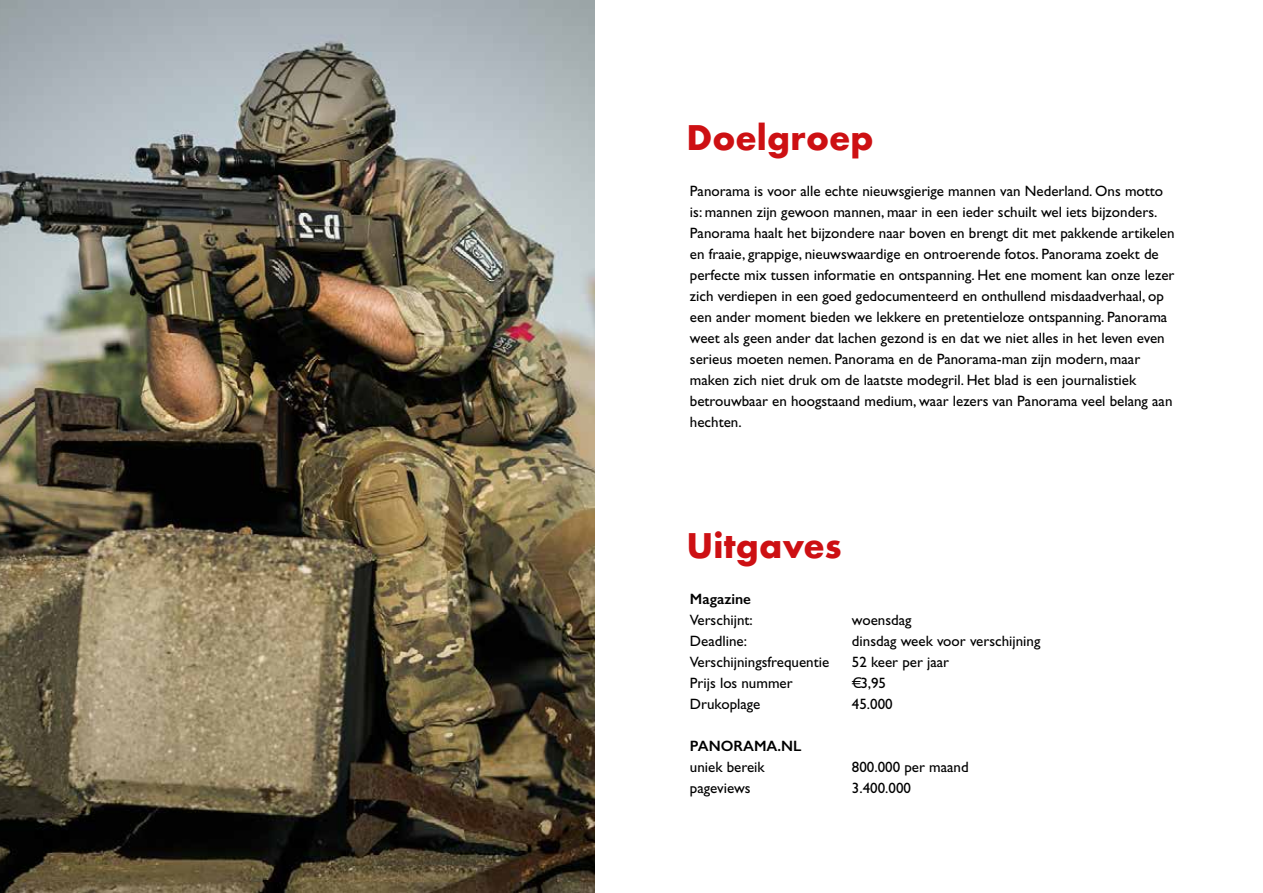
<style>
.page{position:relative;width:1263px;height:893px;background:#fff}
.page>*{position:absolute;margin:0;border:0;box-sizing:border-box;transform-origin:0 0}
.t1{font:700 33px "Futura";color:#cd1013}
.t2{font:15px/21px "Gill Sans";color:#000}
.t3{font:600 15px "Gill Sans";color:#000}
</style>
<div class="page">
<img style="left:0;top:0;width:595px;height:893px">
<h1 class="t1" style="left:686px;top:113px;width:189px">Doelgroep</h1>
<p class="t2" style="left:690px;top:181px;width:486px">Panorama is voor alle echte nieuwsgierige mannen van Nederland. Ons motto is: mannen zijn gewoon mannen, maar in een ieder schuilt wel iets bijzonders.<br>Panorama haalt het bijzondere naar boven en brengt dit met pakkende artikelen en fraaie, grappige, nieuwswaardige en ontroerende fotos. Panorama zoekt de perfecte mix tussen informatie en ontspanning. Het ene moment kan onze lezer zich verdiepen in een goed gedocumenteerd en onthullend misdaadverhaal, op een ander moment bieden we lekkere en pretentieloze ontspanning. Panorama weet als geen ander dat lachen gezond is en dat we niet alles in het leven even serieus moeten nemen. Panorama en de Panorama-man zijn modern, maar maken zich niet druk om de laatste modegril. Het blad is een journalistiek betrouwbaar en hoogstaand medium, waar lezers van Panorama veel belang aan hechten.</p>
<h1 class="t1" style="left:686px;top:522px;width:156px">Uitgaves</h1>
<p class="t3" style="left:690px;top:590px;width:63px">Magazine</p>
<p class="t2" style="left:690px;top:609px;width:64px">Verschijnt:</p>
<p class="t2" style="left:852px;top:609px;width:61px">woensdag</p>
<p class="t2" style="left:690px;top:630px;width:59px">Deadline:</p>
<p class="t2" style="left:852px;top:630px;width:190px">dinsdag week voor verschijning</p>
<p class="t2" style="left:690px;top:651px;width:141px">Verschijningsfrequentie</p>
<p class="t2" style="left:852px;top:651px;width:99px">52 keer per jaar</p>
<p class="t2" style="left:690px;top:672px;width:104px">Prijs los nummer</p>
<p class="t2" style="left:852px;top:672px;width:36px">€ 3,95</p>
<p class="t2" style="left:690px;top:693px;width:72px">Drukoplage</p>
<p class="t2" style="left:852px;top:693px;width:42px">45.000</p>
<p class="t3" style="left:690px;top:737px;width:113px">PANORAMA.NL</p>
<p class="t2" style="left:690px;top:756px;width:76px">uniek bereik</p>
<p class="t2" style="left:852px;top:756px;width:118px">800.000 per maand</p>
<p class="t2" style="left:690px;top:777px;width:62px">pageviews</p>
<p class="t2" style="left:852px;top:777px;width:61px">3.400.000</p>
</div>
